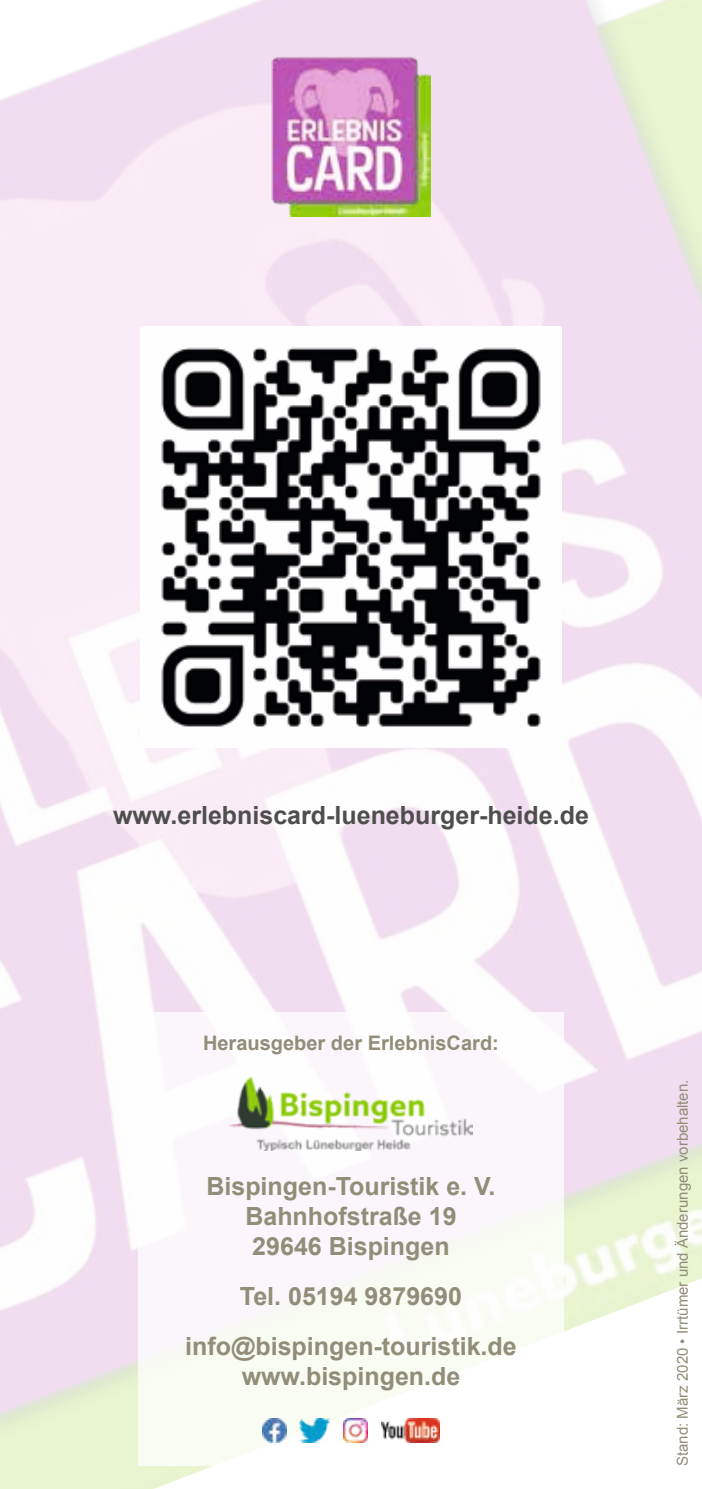
<style>
.page{position:relative;width:702px;height:1489px;background:#fff}
.page>*{position:absolute;margin:0;border:0;box-sizing:border-box;transform-origin:0 0}
.t1{font:700 25px/30px "Arial";color:#918d78;text-align:center}
.t2{font:700 25px "Arial";color:#4e4e4d}
.t3{font:700 20px "Arial";color:#918d78}
.t4{font:15px "Arial";color:#918d78}
</style>
<div class="page">
<img style="left:0;top:0;width:702px;height:1488px">
<img style="left:271px;top:57px;width:160px;height:159px">
<img style="left:140px;top:326px;width:421px;height:421px">
<div style="left:138px;top:1012px;width:425px;height:453px;background:#fff"></div>
<img style="left:262px;top:1417px;width:24px;height:25px">
<img style="left:300px;top:1417px;width:29px;height:24px">
<img style="left:343px;top:1418px;width:24px;height:24px">
<img style="left:381px;top:1418px;width:59px;height:24px">
<img style="left:230px;top:1077px;width:242px;height:73px">
<p class="t2" style="left:113px;top:798px;width:477px">www.erlebniscard-lueneburger-heide.de</p>
<p class="t3" style="left:203px;top:1029px;width:297px">Herausgeber der ErlebnisCard:</p>
<p class="t1" style="left:206px;top:1172px;width:290px">Bispingen-Touristik e. V.<br>Bahnhofstraße 19<br>29646 Bispingen</p>
<p class="t1" style="left:185px;top:1272px;width:333px;line-height:50px">Tel. 05194 9879690 info@bispingen-touristik.de</p>
<p class="t1" style="left:242px;top:1362px;width:220px">www.bispingen.de</p>
<p class="t4" style="left:672px;top:1465px;width:388px;rotate:-90deg">Stand: März 2020 • Irrtümer und Änderungen vorbehalten.</p>
</div>
